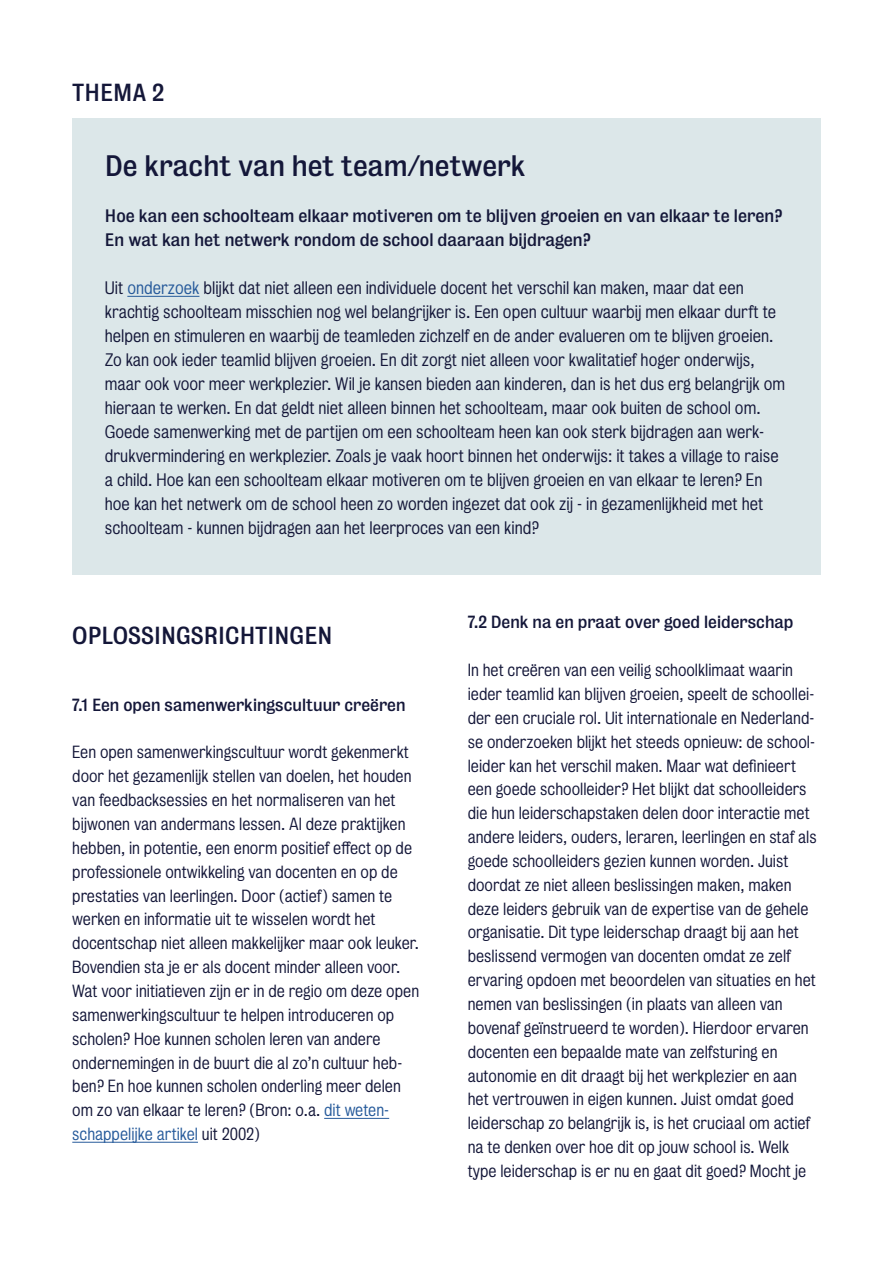
<style>
.page{position:relative;width:893px;height:1263px;background:#fff}
.page>*{position:absolute;margin:0;border:0;box-sizing:border-box;transform-origin:0 0}
.t1{font:27px "Bureau Grot";color:#141739}
.t2{font:22.5px "Bureau Grot";color:#141739}
.t3{font:300 16.5px/24px "Bureau Grot";color:#141739}
.t4{font:16.5px/24px "Bureau Grot";color:#141739}
.t5{font:300 16.05px/23.9px "Bureau Grot";color:#141739}
.t6{font:16.05px "Bureau Grot";color:#141739}
.s1{color:#275b9b}
</style>
<div class="page">
<div style="left:72px;top:118px;width:749px;height:457px;background:#dce7e9"></div>
<hr style="left:127px;top:296px;width:72px;height:1px;background:#275b9b">
<hr style="left:324px;top:1118px;width:65px;height:1px;background:#275b9b">
<hr style="left:72px;top:1142px;width:126px;height:1px;background:#275b9b">
<h2 class="t2" style="left:72px;top:79px;width:93px">THEMA 2</h2>
<h1 class="t1" style="left:105px;top:150px;width:422px">De kracht van het team/netwerk</h1>
<p class="t4" style="left:105px;top:204px;width:679px">Hoe kan een schoolteam elkaar motiveren om te blijven groeien en van elkaar te leren?<br>En wat kan het netwerk rondom de school daaraan bijdragen?</p>
<p class="t3" style="left:105px;top:276px;width:682px">Uit <span class="s1">onderzoek</span> blijkt dat niet alleen een individuele docent het verschil kan maken, maar dat een krachtig schoolteam misschien nog wel belangrijker is. Een open cultuur waarbij men elkaar durft te helpen en stimuleren en waarbij de teamleden zichzelf en de ander evalueren om te blijven groeien.<br>Zo kan ook ieder teamlid blijven groeien. En dit zorgt niet alleen voor kwalitatief hoger onderwijs, maar ook voor meer werkplezier. Wil je kansen bieden aan kinderen, dan is het dus erg belangrijk om hieraan te werken. En dat geldt niet alleen binnen het schoolteam, maar ook buiten de school om.<br>Goede samenwerking met de partijen om een schoolteam heen kan ook sterk bijdragen aan werk&shy;drukvermindering en werkplezier. Zoals je vaak hoort binnen het onderwijs: it takes a village to raise a child. Hoe kan een schoolteam elkaar motiveren om te blijven groeien en van elkaar te leren? En hoe kan het netwerk om de school heen zo worden ingezet dat ook zij - in gezamenlijkheid met het schoolteam - kunnen bijdragen aan het leerproces van een kind?</p>
<h2 class="t2" style="left:72px;top:622px;width:262px">OPLOSSINGSRICHTINGEN</h2>
<p class="t6" style="left:72px;top:695px;width:335px">7.1 Een open samenwerkingscultuur creëren</p>
<p class="t5" style="left:72px;top:741px;width:348px">Een open samenwerkingscultuur wordt gekenmerkt door het gezamenlijk stellen van doelen, het houden van feedbacksessies en het normaliseren van het bijwonen van andermans lessen. Al deze praktijken hebben, in potentie, een enorm positief effect op de professionele ontwikkeling van docenten en op de prestaties van leerlingen. Door (actief) samen te werken en informatie uit te wisselen wordt het docentschap niet alleen makkelijker maar ook leuker.<br>Bovendien sta je er als docent minder alleen voor.<br>Wat voor initiatieven zijn er in de regio om deze open samenwerkingscultuur te helpen introduceren op scholen? Hoe kunnen scholen leren van andere ondernemingen in de buurt die al zo’n cultuur heb&shy;ben? En hoe kunnen scholen onderling meer delen om zo van elkaar te leren? (Bron: o.a. <span class="s1">dit weten&shy;schappelijke artikel</span> uit 2002)</p>
<p class="t6" style="left:468px;top:613px;width:327px">7.2 Denk na en praat over goed leiderschap</p>
<p class="t5" style="left:468px;top:658px;width:350px">In het creëren van een veilig schoolklimaat waarin ieder teamlid kan blijven groeien, speelt de schoollei&shy;der een cruciale rol. Uit internationale en Nederland&shy;se onderzoeken blijkt het steeds opnieuw: de school&shy;leider kan het verschil maken. Maar wat definieert een goede schoolleider? Het blijkt dat schoolleiders die hun leiderschapstaken delen door interactie met andere leiders, ouders, leraren, leerlingen en staf als goede schoolleiders gezien kunnen worden. Juist doordat ze niet alleen beslissingen maken, maken deze leiders gebruik van de expertise van de gehele organisatie. Dit type leiderschap draagt bij aan het beslissend vermogen van docenten omdat ze zelf ervaring opdoen met beoordelen van situaties en het nemen van beslissingen (in plaats van alleen van bovenaf geïnstrueerd te worden). Hierdoor ervaren docenten een bepaalde mate van zelfsturing en autonomie en dit draagt bij het werkplezier en aan het vertrouwen in eigen kunnen. Juist omdat goed leiderschap zo belangrijk is, is het cruciaal om actief na te denken over hoe dit op jouw school is. Welk type leiderschap is er nu en gaat dit goed? Mocht je</p>
</div>
